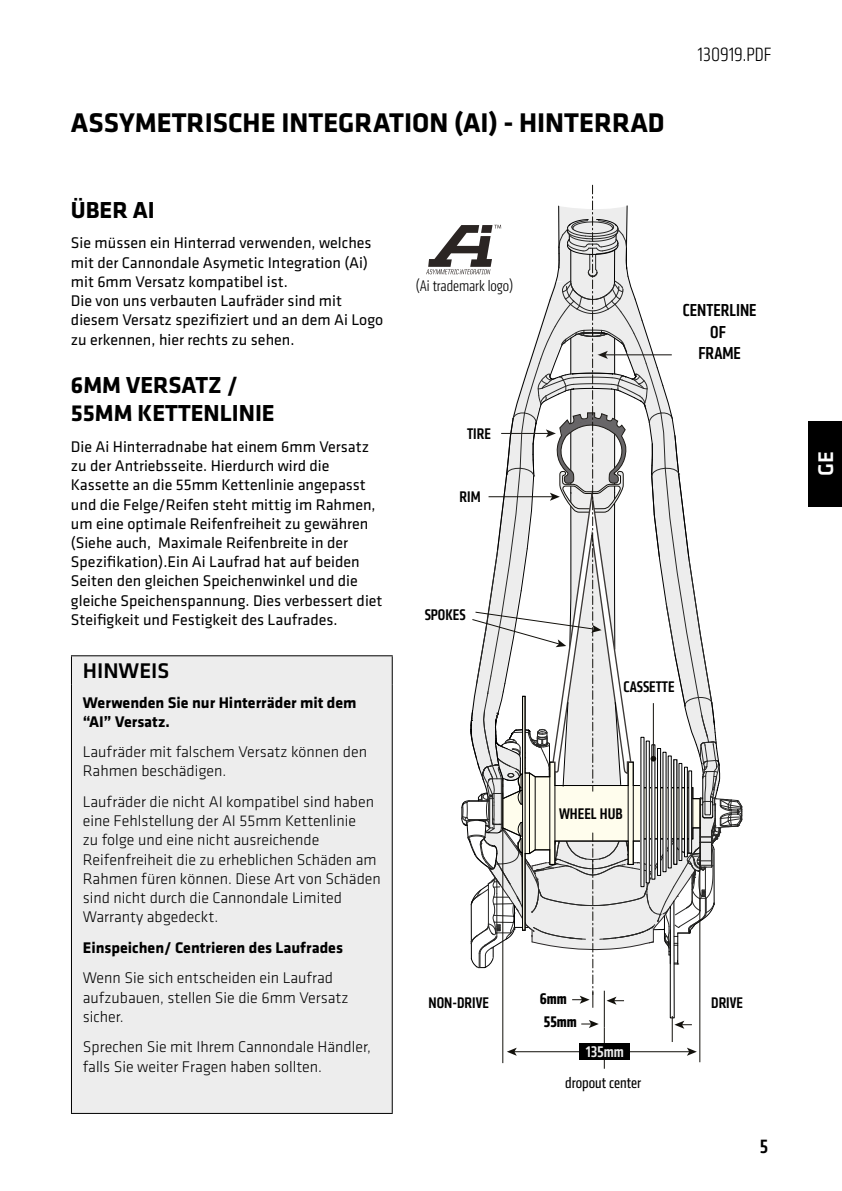
<style>
.page{position:relative;width:842px;height:1191px;background:#fff}
.page>*{position:absolute;margin:0;border:0;box-sizing:border-box;transform-origin:0 0}
.t1{font:700 28px "Klavika Basic";color:#000}
.t2{font:700 24px/28.8px "Klavika Basic";color:#000}
.t3{font:500 22px "Klavika Basic";color:#000}
.t4{font:500 22px "Klavika Basic";color:#fff}
.t5{font:300 condensed 20px "Klavika";color:#000}
.t6{font:500 condensed 20px "Klavika";color:#000}
.t7{font:500 condensed 18px/21.6px "Klavika";color:#000;text-align:center}
.t8{font:16px/19.2px "Klavika Basic";color:#000}
.t9{font:300 16px/19.2px "Klavika Basic";color:#000}
.t10{font:700 16px/19.2px "Klavika Basic";color:#000}
.t11{font:500 condensed 16px "Klavika";color:#000}
.t12{font:300 condensed 16px "Klavika";color:#000}
.t13{font:condensed 16px "Klavika";color:#000}
.t14{font:700 condensed 16px "Klavika";color:#000}
.t15{font:500 condensed 16px "Klavika";color:#ededed}
</style>
<div class="page">
<hr style="left:502px;top:778px;width:1px;height:285px;background:#12100b">
<hr style="left:699px;top:798px;width:1px;height:264px;background:#12100b">
<hr style="left:604px;top:1027px;width:1px;height:41px;background:#12100b">
<div style="left:579px;top:1043px;width:51px;height:17px;background:#000"></div>
<svg style="left:426px;top:185px;width:316px;height:870px"></svg>
<div style="left:72px;top:656px;width:320px;height:457px;background:#ededed"></div>
<hr style="left:71px;top:655px;width:322px;height:1px;background:#000">
<svg style="left:71px;top:656px;width:1px;height:28px"></svg>
<svg style="left:392px;top:656px;width:1px;height:28px"></svg>
<hr style="left:71px;top:684px;width:1px;height:429px;background:#000">
<hr style="left:392px;top:684px;width:1px;height:429px;background:#000">
<hr style="left:71px;top:1113px;width:322px;height:1px;background:#000">
<div style="left:808px;top:421px;width:34px;height:85px;background:#000"></div>
<h1 class="t1" style="left:71px;top:103px;width:595px">Assymetrische Integration (AI) - Hi nterrad</h1>
<p class="t5" style="left:698px;top:44px;width:75px">130919.PDF</p>
<h2 class="t2" style="left:71px;top:194px;width:73px">Über Ai</h2>
<p class="t8" style="left:71px;top:233px;width:314px">Sie müssen ein Hinterrad verwenden, welches mit der Cannondale Asymetic Integration (Ai) mit 6mm Versatz kompatibel ist.<br>Die von uns verbauten Laufräder sind mit diesem Versatz spezifiziert und an dem Ai Logo zu erkennen, hier rechts zu sehen.</p>
<h2 class="t2" style="left:71px;top:369px;width:205px">6mm Versatz /<br>55mm Kettenlinie</h2>
<p class="t8" style="left:71px;top:436px;width:313px">Die Ai Hinterradnabe hat einem 6mm Versatz zu der Antriebsseite. Hierdurch wird die Kassette an die 55mm Kettenlinie angepasst und die Felge/Reifen steht mittig im Rahmen, um eine optimale Reifenfreiheit zu gewähren (Siehe auch, Maximale Reifenbreite in der Spezifikation).Ein Ai Laufrad hat auf beiden Seiten den gleichen Speichenwinkel und die gleiche Speichenspannung. Dies verbessert diet Steifigkeit und Festigkeit des Laufrades.</p>
<h3 class="t3" style="left:83px;top:656px;width:27px">HINWEIS</h3>
<p class="t10" style="left:83px;top:692px;width:275px">Werwenden Sie nur Hinterräder mit dem “AI” Versatz.</p>
<p class="t9" style="left:83px;top:742px;width:286px">Laufräder mit falschem Versatz können den<br>Rahmen beschädigen.</p>
<p class="t9" style="left:83px;top:792px;width:300px">Laufräder die nicht AI kompatibel sind haben eine Fehlstellung der AI 55mm Kettenlinie<br>zu folge und eine nicht ausreichende Reifenfreiheit die zu erheblichen Schäden am Rahmen füren können. Diese Art von Schäden sind nicht durch die Cannondale Limited Warranty abgedeckt.</p>
<p class="t10" style="left:83px;top:937px;width:262px">Einspeichen/ Centrieren des Laufrades</p>
<p class="t9" style="left:83px;top:968px;width:267px">Wenn Sie sich entscheiden ein Laufrad aufzubauen, stellen Sie die 6mm Versatz sicher.</p>
<p class="t9" style="left:83px;top:1037px;width:290px">Sprechen Sie mit Ihrem Cannondale Händler, falls Sie weiter Fragen haben sollten.</p>
<p class="t12" style="left:415px;top:277px;width:100px">(Ai trademark logo)</p>
<p class="t11" style="left:467px;top:423px;width:25px">TIRE</p>
<p class="t11" style="left:459px;top:486px;width:23px">RIM</p>
<p class="t11" style="left:425px;top:605px;width:42px">SPOKES</p>
<p class="t7" style="left:683px;top:299px;width:75px">CENTERLINE<br>OF<br>FRAME</p>
<p class="t11" style="left:623px;top:676px;width:53px">CASSETTE</p>
<p class="t11" style="left:559px;top:804px;width:65px">WHEEL HUB</p>
<p class="t14" style="left:540px;top:988px;width:29px">6mm</p>
<p class="t11" style="left:428px;top:993px;width:62px">NON-DRIVE</p>
<p class="t11" style="left:711px;top:992px;width:33px">DRIVE</p>
<p class="t14" style="left:544px;top:1011px;width:34px">55mm</p>
<p class="t15" style="left:586px;top:1041px;width:40px">135mm</p>
<p class="t13" style="left:565px;top:1073px;width:77px">dropout center</p>
<p class="t6" style="left:760px;top:1133px;width:10px">5</p>
<h3 class="t4" style="left:811px;top:476px;width:26px;rotate:-90deg">GE</h3>
</div>
